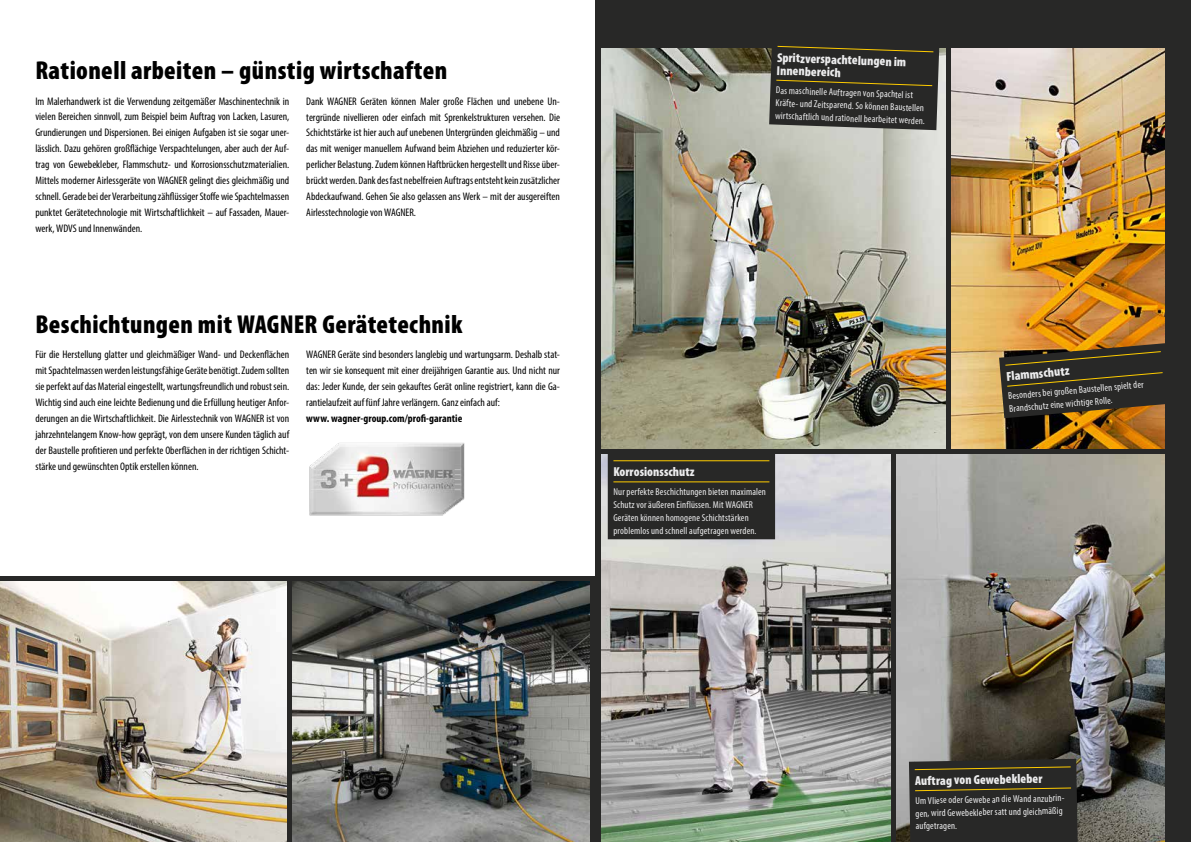
<style>
.page{position:relative;width:1191px;height:842px;background:#fff}
.page>*{position:absolute;margin:0;border:0;box-sizing:border-box;transform-origin:0 0}
.t1{font:900 condensed 26px "Myriad Pro";letter-spacing:.015em;color:#000}
.t2{font:900 condensed 13px/12.8px "Myriad Pro";letter-spacing:.005em;color:#ececed}
.t3{font:condensed 11px/15.9px "Myriad Pro";color:#000;text-align:justify}
.t4{font:700 condensed 11px "Myriad Pro";letter-spacing:.005em;color:#000}
.t5{font:condensed 10px/12.8px "Myriad Pro";letter-spacing:.015em;color:#ececed}
</style>
<div class="page">
<div style="left:0;top:576px;width:595px;height:266px;background:#282827"></div>
<img style="left:0;top:582px;width:286px;height:260px">
<img style="left:292px;top:582px;width:298px;height:260px">
<div style="left:595px;top:0;width:596px;height:842px;background:#282827"></div>
<img style="left:601px;top:48px;width:344px;height:401px">
<img style="left:951px;top:48px;width:213px;height:401px">
<img style="left:601px;top:455px;width:289px;height:387px">
<img style="left:896px;top:455px;width:268px;height:387px">
<svg style="left:608px;top:455px;width:167px;height:84px"></svg>
<hr style="left:613px;top:460px;width:156px;height:1px;background:#fc0">
<hr style="left:613px;top:481px;width:156px;height:1px;background:#fc0">
<svg style="left:909px;top:759px;width:168px;height:83px"></svg>
<svg style="left:769px;top:45px;width:170px;height:85px"></svg>
<img style="left:309px;top:443px;width:156px;height:73px">
<svg style="left:999px;top:343px;width:166px;height:75px"></svg>
<h1 class="t1" style="left:35px;top:54px;width:413px">Rationell arbeiten – günstig wirtschaften</h1>
<p class="t3" style="left:35px;top:93px;width:255px">Im Malerhandwerk ist die Verwendung zeitgemäßer Maschinentechnik in vielen Bereichen sinnvoll, zum Beispiel beim Auftrag von Lacken, Lasuren, Grundierungen und Dispersionen. Bei einigen Aufgaben ist sie sogar uner&shy;lässlich. Dazu gehören großflächige Verspachtelungen, aber auch der Auf&shy;trag von Gewebekleber, Flammschutz- und Korrosionsschutzmaterialien.<br>Mittels moderner Airlessgeräte von WAGNER gelingt dies gleichmäßig und schnell. Gerade bei der Verarbeitung zähflüssiger Stoffe wie Spachtelmassen punktet Gerätetechnologie mit Wirtschaftlichkeit – auf Fassaden, Mauer&shy;werk, WDVS und Innenwänden.</p>
<p class="t3" style="left:306px;top:93px;width:255px">Dank WAGNER Geräten können Maler große Flächen und unebene Un&shy;tergründe nivellieren oder einfach mit Sprenkelstrukturen versehen. Die Schichtstärke ist hier auch auf unebenen Untergründen gleichmäßig – und das mit weniger manuellem Aufwand beim Abziehen und reduzierter kör&shy;perlicher Belastung. Zudem können Haftbrücken hergestellt und Risse über&shy;brückt werden. Dank des fast nebelfreien Auftrags entsteht kein zusätzlicher Abdeckaufwand. Gehen Sie also gelassen ans Werk – mit der ausgereiften Airlesstechnologie von WAGNER.</p>
<h1 class="t1" style="left:35px;top:307px;width:429px">Beschichtungen mit WAGNER Gerätetechnik</h1>
<p class="t3" style="left:35px;top:346px;width:255px">Für die Herstellung glatter und gleichmäßiger Wand- und Deckenflächen mit Spachtelmassen werden leistungsfähige Geräte benötigt. Zudem sollten sie perfekt auf das Material eingestellt, wartungsfreundlich und robust sein.<br>Wichtig sind auch eine leichte Bedienung und die Erfüllung heutiger Anfor&shy;derungen an die Wirtschaftlichkeit. Die Airlesstechnik von WAGNER ist von jahrzehntelangem Know-how geprägt, von dem unsere Kunden täglich auf der Baustelle profitieren und perfekte Oberflächen in der richtigen Schicht&shy;stärke und gewünschten Optik erstellen können.</p>
<p class="t3" style="left:306px;top:346px;width:255px">WAGNER Geräte sind besonders langlebig und wartungsarm. Deshalb stat&shy;ten wir sie konsequent mit einer dreijährigen Garantie aus. Und nicht nur das: Jeder Kunde, der sein gekauftes Gerät online registriert, kann die Ga&shy;rantielaufzeit auf fünf Jahre verlängern. Ganz einfach auf:</p>
<p class="t4" style="left:306px;top:411px;width:158px">www. wagner-group.com/profi-garantie</p>
<p class="t2" style="left:777px;top:51px;width:131px;rotate:2deg">Spritzverspachtelungen im<br>Innenbereich</p>
<p class="t5" style="left:776px;top:84px;width:151px;rotate:2deg">Das maschinelle Auftragen von Spachtel ist<br>Kräfte- und Zeitsparend. So können Baustellen wirtschaftlich und rationell bearbeitet werden.</p>
<p class="t2" style="left:613px;top:465px;width:83px">Korrosionsschutz</p>
<p class="t5" style="left:613px;top:485px;width:154px">Nur perfekte Beschichtungen bieten maximalen Schutz vor äußeren Einflüssen. Mit WAGNER Geräten können homogene Schichtstärken problemlos und schnell aufgetragen werden.</p>
<p class="t2" style="left:1005px;top:369px;width:65px;rotate:-5deg">Flammschutz</p>
<p class="t5" style="left:1007px;top:390px;width:137px;rotate:-5deg">Besonders bei großen Baustellen spielt der<br>Brandschutz eine wichtige Rolle.</p>
<p class="t2" style="left:914px;top:774px;width:129px;rotate:-1deg">Auftrag von Gewebekleber</p>
<p class="t5" style="left:915px;top:794px;width:153px;rotate:-1deg">Um Vliese oder Gewebe an die Wand anzubrin&shy;gen, wird Gewebekleber satt und gleichmäßig aufgetragen.</p>
</div>
